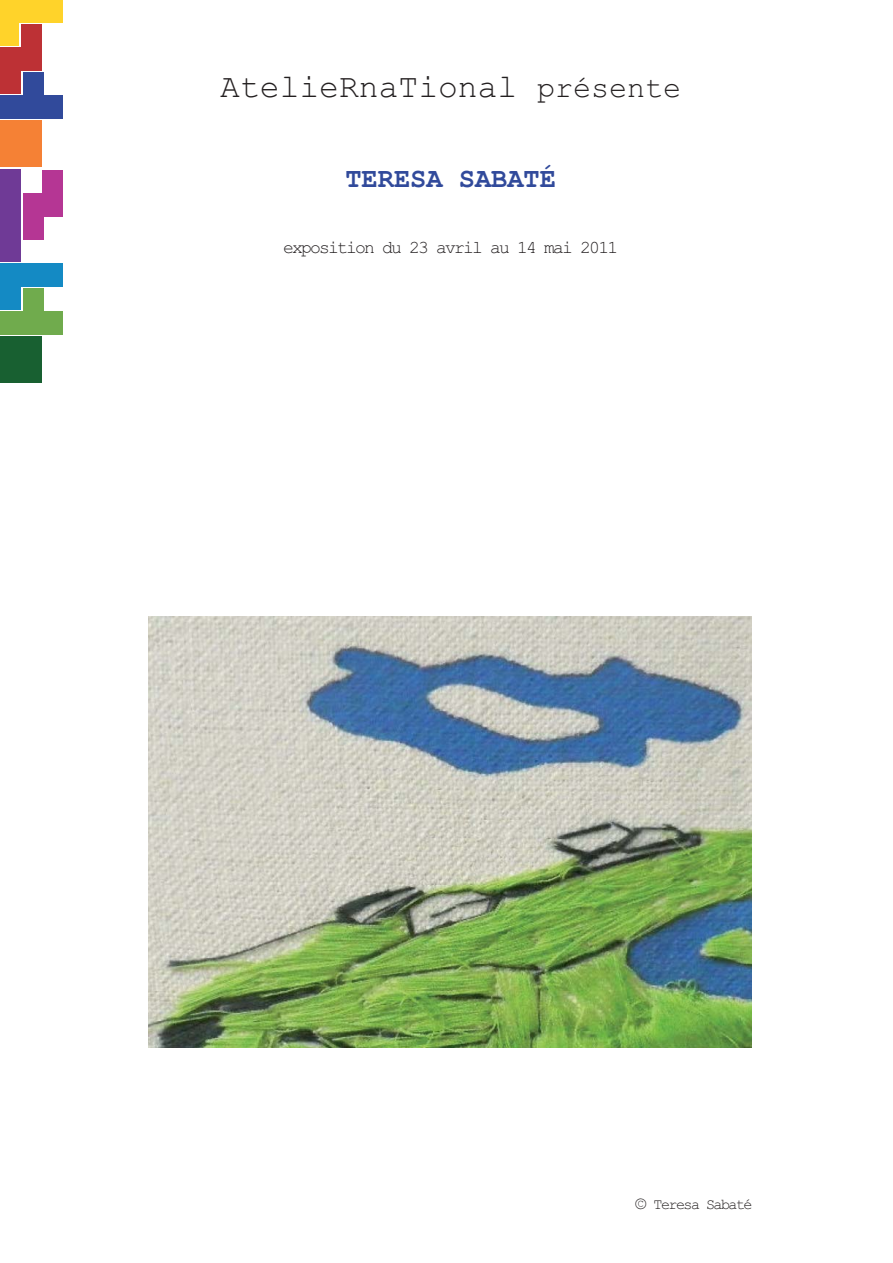
<style>
.page{position:relative;width:893px;height:1263px;background:#fff}
.page>*{position:absolute;margin:0;border:0;box-sizing:border-box;transform-origin:0 0}
.t1{font:33px "Courier New";color:#231f20}
.t2{font:700 27px "Courier New";color:#314a9b}
.t3{font:18px "Courier New";letter-spacing:-.1em;color:#231f20}
.t4{font:15px "Courier New";letter-spacing:-.1em;color:#231f20}
.s1{font-size:30px}
.s2{font-size:18px}
</style>
<div class="page">
<div style="left:0;top:337px;width:42px;height:46px;background:#186031"></div>
<div style="left:0;top:96px;width:63px;height:23px;background:#314a9b"></div>
<div style="left:23px;top:72px;width:21px;height:24px;background:#314a9b"></div>
<div style="left:0;top:0;width:63px;height:23px;background:#ffd32a"></div>
<div style="left:0;top:23px;width:19px;height:23px;background:#ffd32a"></div>
<div style="left:42px;top:170px;width:21px;height:47px;background:#b53694"></div>
<div style="left:23px;top:193px;width:21px;height:47px;background:#b53694"></div>
<div style="left:0;top:121px;width:42px;height:46px;background:#f58135"></div>
<div style="left:0;top:286px;width:21px;height:24px;background:#148ac4"></div>
<div style="left:0;top:263px;width:63px;height:23px;background:#148ac4"></div>
<div style="left:0;top:169px;width:21px;height:92px;background:#6f3a96"></div>
<div style="left:0;top:311px;width:63px;height:24px;background:#70ab4d"></div>
<div style="left:23px;top:288px;width:21px;height:28px;background:#70ab4d"></div>
<div style="left:0;top:48px;width:21px;height:46px;background:#bd3135"></div>
<div style="left:21px;top:24px;width:21px;height:47px;background:#bd3135"></div>
<img style="left:148px;top:617px;width:604px;height:431px">
<h1 class="t1" style="left:220px;top:77px;width:462px">AtelieRnaTional <span class="s1">présente</span></h1>
<h2 class="t2" style="left:345px;top:170px;width:212px">TERESA SABATÉ</h2>
<p class="t3" style="left:283px;top:242px;width:336px">exposition du 23 avril au 14 mai 2011</p>
<p class="t4" style="left:635px;top:1199px;width:119px"><span class="s2">©</span> Teresa Sabaté</p>
</div>
